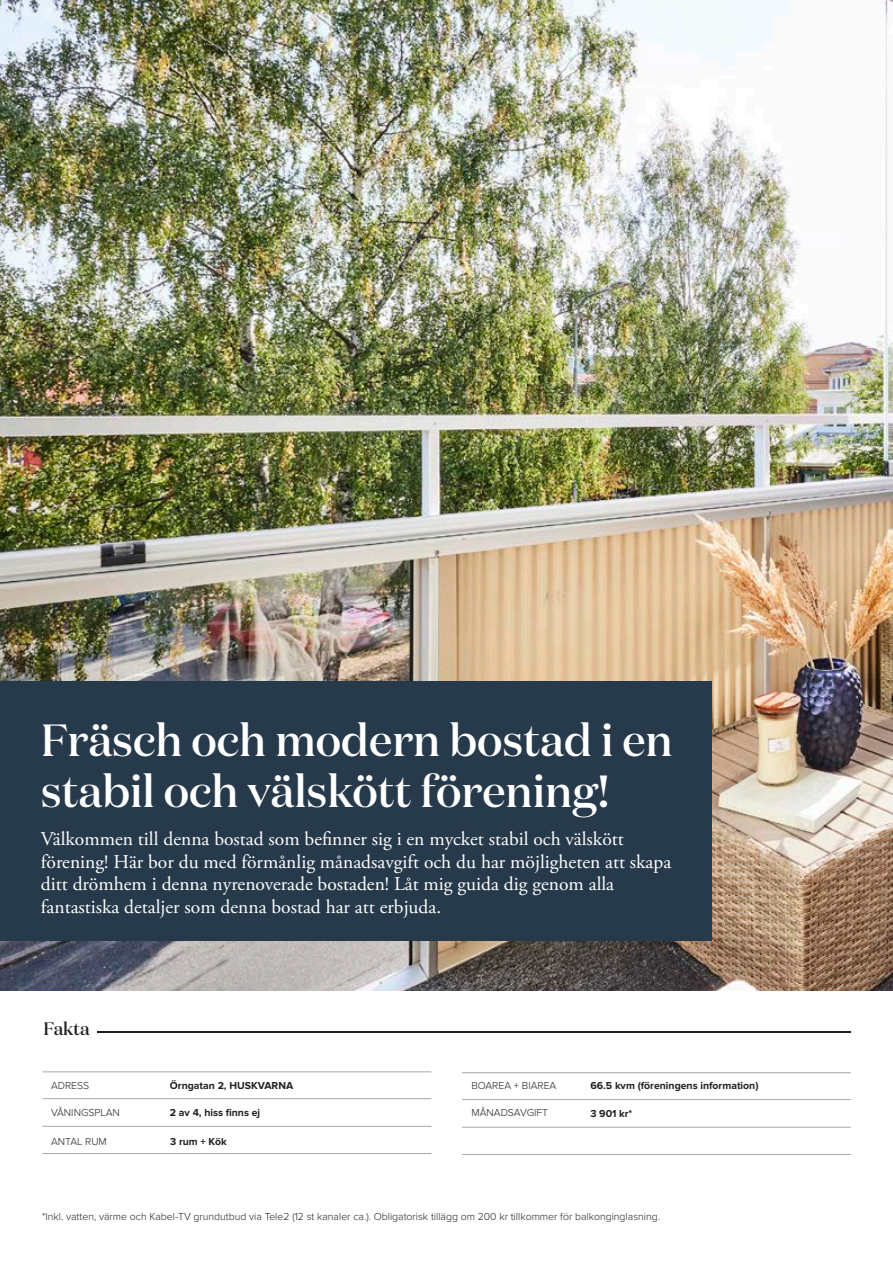
<style>
.page{position:relative;width:893px;height:1263px;background:#fff}
.page>*{position:absolute;margin:0;border:0;box-sizing:border-box;transform-origin:0 0}
.t1{font:500 45px/51px "Domaine Disp";color:#fff}
.t2{font:19.5px/22.5px "Adobe Garamond Pro";color:#fff}
.t3{font:500 18px "Domaine Disp";color:#231f20}
.t4{font:300 10.5px "Proxima Nova";color:#231f20}
.t5{font:700 10.5px "Proxima Nova";color:#231f20}
</style>
<div class="page">
<hr style="left:42px;top:1071px;width:389px;height:1px;background:#a6a8a8">
<hr style="left:42px;top:1098px;width:389px;height:1px;background:#a6a8a8">
<hr style="left:42px;top:1126px;width:389px;height:1px;background:#a6a8a8">
<hr style="left:42px;top:1153px;width:389px;height:1px;background:#a6a8a8">
<hr style="left:462px;top:1072px;width:389px;height:1px;background:#a6a8a8">
<hr style="left:462px;top:1099px;width:389px;height:1px;background:#a6a8a8">
<hr style="left:462px;top:1127px;width:389px;height:1px;background:#a6a8a8">
<hr style="left:462px;top:1154px;width:389px;height:1px;background:#a6a8a8">
<hr style="left:98px;top:1032px;width:753px;height:1px;background:#231f20">
<img style="left:0;top:0;width:893px;height:990px">
<div style="left:0;top:681px;width:712px;height:136px;background:#273a4c"></div>
<div style="left:0;top:762px;width:712px;height:179px;background:#273a4c"></div>
<h1 class="t1" style="left:41px;top:714px;width:633px">Fräsch och modern bostad i en stabil och välskött förening!</h1>
<p class="t2" style="left:41px;top:828px;width:632px">Välkommen till denna bostad som befinner sig i en mycket stabil och välskött förening! Här bor du med förmånlig månadsavgift och du har möjligheten att skapa ditt drömhem i denna nyrenoverade bostaden! Låt mig guida dig genom alla fantastiska detaljer som denna bostad har att erbjuda.</p>
<p class="t3" style="left:44px;top:1017px;width:48px">Fakta</p>
<p class="t4" style="left:51px;top:1080px;width:40px">ADRESS</p>
<p class="t4" style="left:51px;top:1107px;width:70px">VÅNINGSPLAN</p>
<p class="t4" style="left:51px;top:1135px;width:57px">ANTAL RUM</p>
<p class="t5" style="left:170px;top:1081px;width:125px">Örngatan 2, HUSKVARNA</p>
<p class="t5" style="left:170px;top:1108px;width:92px">2 av 4, hiss finns ej</p>
<p class="t5" style="left:170px;top:1136px;width:58px">3 rum + Kök</p>
<p class="t4" style="left:471px;top:1080px;width:86px">BOAREA + BIAREA</p>
<p class="t4" style="left:471px;top:1107px;width:78px">MÅNADSAVGIFT</p>
<p class="t5" style="left:590px;top:1081px;width:170px">66.5 kvm (föreningens information)</p>
<p class="t5" style="left:590px;top:1109px;width:43px">3 901 kr*</p>
<p class="t4" style="left:42px;top:1210px;width:619px">*Inkl. vatten, värme och Kabel‑TV grundutbud via Tele2 (12 st kanaler ca.). Obligatorisk tillägg om 200 kr tillkommer för balkonginglasning.</p>
</div>
